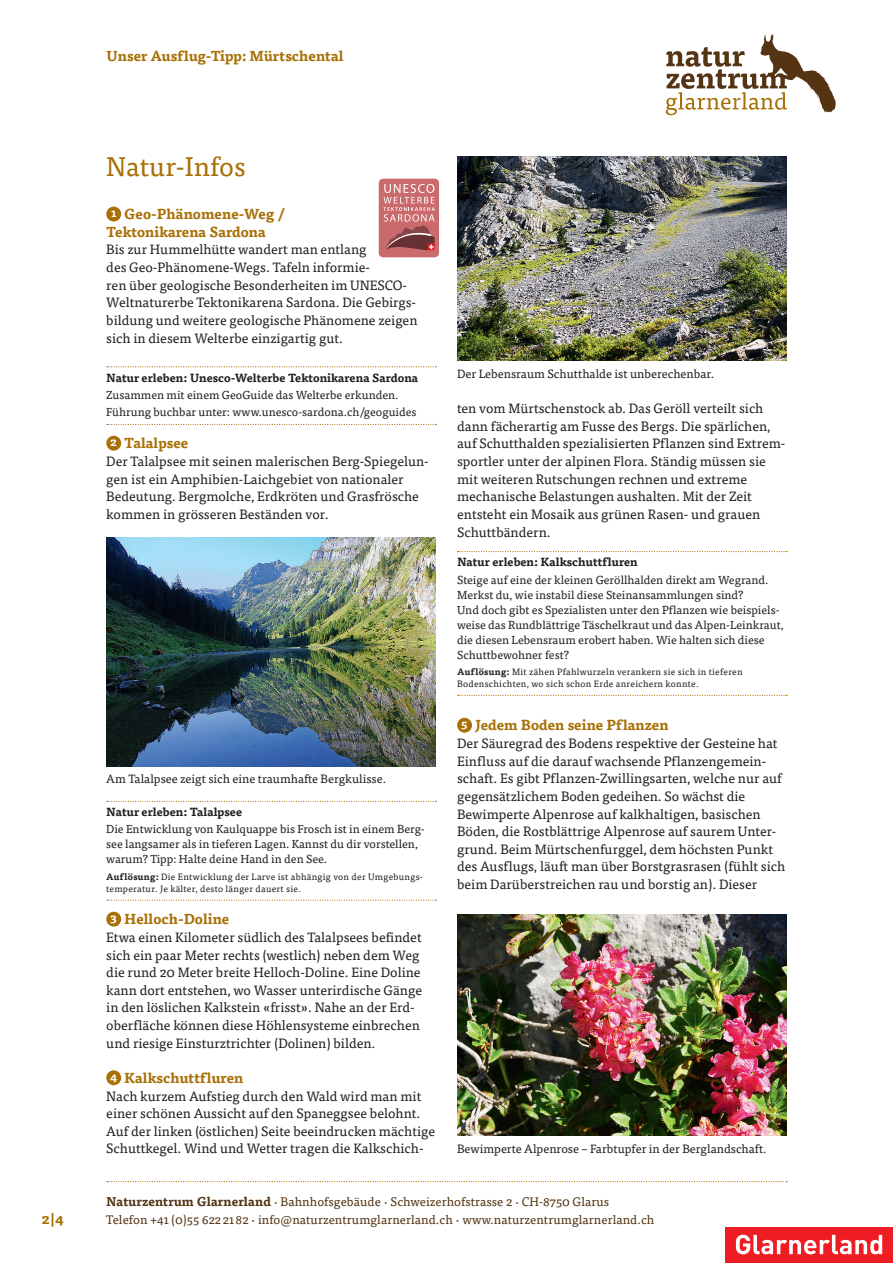
<style>
.page{position:relative;width:893px;height:1263px;background:#fff}
.page>*{position:absolute;margin:0;border:0;box-sizing:border-box;transform-origin:0 0}
._12_Grosser_Titel_Na{font:27px "Tisa OT";color:#a87006}
._05_Untertitel_AT{font:700 14.25px/17.7px "Tisa OT";color:#a87006}
._04_Grundschrift_AT{font:13.5px/17.7px "Tisa OT";color:#231f20}
.t1{font:12.3px/18.5px "Tisa OT";letter-spacing:.005em;color:#543413}
._06_Bildlegenden_AT{font:12px "Tisa OT";color:#231f20}
._07_GS_Natur_erleben{font:11.7px/15px "Tisa OT";color:#231f20}
._07_GS_Natur_erleben-2{font:700 11.7px "Tisa OT";color:#231f20}
.t2{font:700 11.7px "Tisa OT";color:#fff}
._08_Auflösung_Natur{font:9.15px/12px "Tisa OT";letter-spacing:.03em;color:#231f20}
.s1{font-weight:700}
.s2{font-weight:700;font-size:12.6px}
.s3{font-size:11.25px}
</style>
<div class="page">
<svg style="left:107px;top:1181px;width:680px;height:1px"></svg>
<div style="left:725px;top:1227px;width:168px;height:36px;background:#ee1d23"></div>
<svg style="left:736px;top:1235px;width:146px;height:19px"></svg>
<svg style="left:458px;top:551px;width:329px;height:1px"></svg>
<svg style="left:458px;top:695px;width:329px;height:1px"></svg>
<div style="left:457px;top:718px;width:15px;height:15px;background:#a87006;border-radius:50%"></div>
<div style="left:106px;top:207px;width:15px;height:14px;background:#a87006;border-radius:50%"></div>
<svg style="left:107px;top:366px;width:329px;height:1px"></svg>
<svg style="left:107px;top:424px;width:329px;height:1px"></svg>
<div style="left:106px;top:436px;width:15px;height:15px;background:#a87006;border-radius:50%"></div>
<svg style="left:107px;top:801px;width:329px;height:1px"></svg>
<svg style="left:107px;top:899px;width:329px;height:2px"></svg>
<div style="left:106px;top:912px;width:15px;height:14px;background:#a87006;border-radius:50%"></div>
<div style="left:106px;top:1070px;width:15px;height:15px;background:#a87006;border-radius:50%"></div>
<img style="left:106px;top:538px;width:330px;height:229px">
<svg style="left:376px;top:176px;width:65px;height:84px"></svg>
<div style="left:379px;top:179px;width:60px;height:78px;background:#ca6a6d;border-radius:4px"></div>
<svg style="left:383px;top:184px;width:52px;height:67px"></svg>
<img style="left:457px;top:157px;width:330px;height:203px">
<img style="left:457px;top:914px;width:330px;height:222px">
<svg style="left:666px;top:34px;width:170px;height:81px"></svg>
<p class="_05_Untertitel_AT" style="left:42px;top:1210px;width:24px">2|4</p>
<p class="_05_Untertitel_AT" style="left:106px;top:47px;width:239px">Unser Ausflug-Tipp: Mürtschental</p>
<p class="_12_Grosser_Titel_Na" style="left:106px;top:150px;width:141px">Natur-Infos</p>
<p class="t2" style="left:111px;top:205px;width:7px">1</p>
<p class="_05_Untertitel_AT" style="left:106px;top:206px;width:180px;text-indent:18px">Geo-Phänomene-Weg /<br>Tektonikarena Sardona</p>
<p class="_04_Grundschrift_AT" style="left:106px;top:241px;width:313px">Bis zur Hummelhütte wandert man entlang<br>des Geo-Phänomene-Wegs. Tafeln informie-<br>ren über geologische Besonderheiten im UNESCO-Weltnaturerbe Tektonikarena Sardona. Die Gebirgs&shy;bildung und weitere geologische Phänomene zeigen sich in diesem Welterbe einzigartig gut.</p>
<p class="_07_GS_Natur_erleben-2" style="left:106px;top:370px;width:313px">Natur erleben: Unesco-Welterbe Tektonikarena Sardona</p>
<p class="_07_GS_Natur_erleben" style="left:106px;top:387px;width:294px">Zusammen mit einem GeoGuide das Welterbe erkunden.</p>
<p class="_07_GS_Natur_erleben" style="left:106px;top:404px;width:312px">Führung buchbar unter: www.unesco-sardona.ch/geoguides</p>
<p class="t2" style="left:110px;top:435px;width:8px">2</p>
<p class="_05_Untertitel_AT" style="left:124px;top:435px;width:66px">Talalpsee</p>
<p class="_04_Grundschrift_AT" style="left:106px;top:453px;width:324px">Der Talalpsee mit seinen malerischen Berg-Spiegelun&shy;gen ist ein Amphibien-Laichgebiet von nationaler Bedeutung. Bergmolche, Erdkröten und Grasfrösche kommen in grösseren Beständen vor.</p>
<p class="_06_Bildlegenden_AT" style="left:106px;top:772px;width:281px">Am Talalpsee zeigt sich eine traumhafte Bergkulisse.</p>
<p class="_07_GS_Natur_erleben-2" style="left:106px;top:805px;width:137px">Natur erleben: Talalpsee</p>
<p class="_07_GS_Natur_erleben" style="left:106px;top:822px;width:320px">Die Entwicklung von Kaulquappe bis Frosch ist in einem Berg&shy;see langsamer als in tieferen Lagen. Kannst du dir vorstellen, warum? Tipp: Halte deine Hand in den See.</p>
<p class="_08_Auflösung_Natur" style="left:106px;top:870px;width:317px"><span class="s1">Auflösung:</span> Die Entwicklung der Larve ist abhängig von der Umgebungs&shy;temperatur. Je kälter, desto länger dauert sie.</p>
<p class="t2" style="left:110px;top:910px;width:8px">3</p>
<p class="_05_Untertitel_AT" style="left:124px;top:911px;width:107px">Helloch-Doline</p>
<p class="_04_Grundschrift_AT" style="left:106px;top:928px;width:317px">Etwa einen Kilometer südlich des Talalpsees befindet sich ein paar Meter rechts (westlich) neben dem Weg die rund 20 Meter breite Helloch-Doline. Eine Doline kann dort entstehen, wo Wasser unterirdische Gänge in den löslichen Kalkstein «frisst». Nahe an der Erd&shy;oberfläche können diese Höhlensysteme einbrechen und riesige Einsturztrichter (Dolinen) bilden.</p>
<p class="t2" style="left:110px;top:1069px;width:9px">4</p>
<p class="_05_Untertitel_AT" style="left:124px;top:1069px;width:121px">Kalkschuttfluren</p>
<p class="_04_Grundschrift_AT" style="left:106px;top:1087px;width:330px">Nach kurzem Aufstieg durch den Wald wird man mit einer schönen Aussicht auf den Spaneggsee belohnt.<br>Auf der linken (östlichen) Seite beeindrucken mächtige Schuttkegel. Wind und Wetter tragen die Kalkschich-</p>
<p class="_06_Bildlegenden_AT" style="left:457px;top:367px;width:259px">Der Lebensraum Schutthalde ist unberechenbar.</p>
<p class="_04_Grundschrift_AT" style="left:457px;top:400px;width:328px">ten vom Mürtschenstock ab. Das Geröll verteilt sich dann fächerartig am Fusse des Bergs. Die spärlichen, auf Schutthalden spezialisierten Pflanzen sind Extrem&shy;sportler unter der alpinen Flora. Ständig müssen sie mit weiteren Rutschungen rechnen und extreme mechanische Belastungen aushalten. Mit der Zeit entsteht ein Mosaik aus grünen Rasen- und grauen Schuttbändern.</p>
<p class="_07_GS_Natur_erleben-2" style="left:457px;top:555px;width:182px">Natur erleben: Kalkschuttfluren</p>
<p class="_07_GS_Natur_erleben" style="left:457px;top:572px;width:328px">Steige auf eine der kleinen Geröllhalden direkt am Wegrand.<br>Merkst du, wie instabil diese Steinansammlungen sind?<br>Und doch gibt es Spezialisten unter den Pflanzen wie beispiels&shy;weise das Rundblättrige Täschelkraut und das Alpen-Leinkraut, die diesen Lebensraum erobert haben. Wie halten sich diese Schuttbewohner fest?</p>
<p class="_08_Auflösung_Natur" style="left:457px;top:666px;width:287px"><span class="s1">Auflösung:</span> Mit zähen Pfahlwurzeln verankern sie sich in tieferen<br>Bodenschichten, wo sich schon Erde anreichern konnte.</p>
<p class="t2" style="left:461px;top:717px;width:8px">5</p>
<p class="_05_Untertitel_AT" style="left:475px;top:717px;width:195px">Jedem Boden seine Pflanzen</p>
<p class="_04_Grundschrift_AT" style="left:457px;top:735px;width:330px">Der Säuregrad des Bodens respektive der Gesteine hat Einfluss auf die darauf wachsende Pflanzengemein&shy;schaft. Es gibt Pflanzen-Zwillingsarten, welche nur auf gegensätzlichem Boden gedeihen. So wächst die Bewimperte Alpenrose auf kalkhaltigen, basischen Böden, die Rostblättrige Alpenrose auf saurem Unter&shy;grund. Beim Mürtschenfurggel, dem höchsten Punkt des Ausflugs, läuft man über Borstgrasrasen (fühlt sich beim Darüberstreichen rau und borstig an). Dieser</p>
<p class="_06_Bildlegenden_AT" style="left:457px;top:1142px;width:311px">Bewimperte Alpenrose – Farbtupfer in der Berglandschaft.</p>
<p class="t1" style="left:106px;top:1192px;width:550px"><span class="s2">Naturzentrum Glarnerland</span> · Bahnhofsgebäude · Schweizerhofstrasse 2 · CH-8750 Glarus<br>Telefon +41 (0)55 622 2182 · info<span class="s3">@</span>naturzentrumglarnerland.ch · www.naturzentrumglarnerland.ch</p>
</div>
